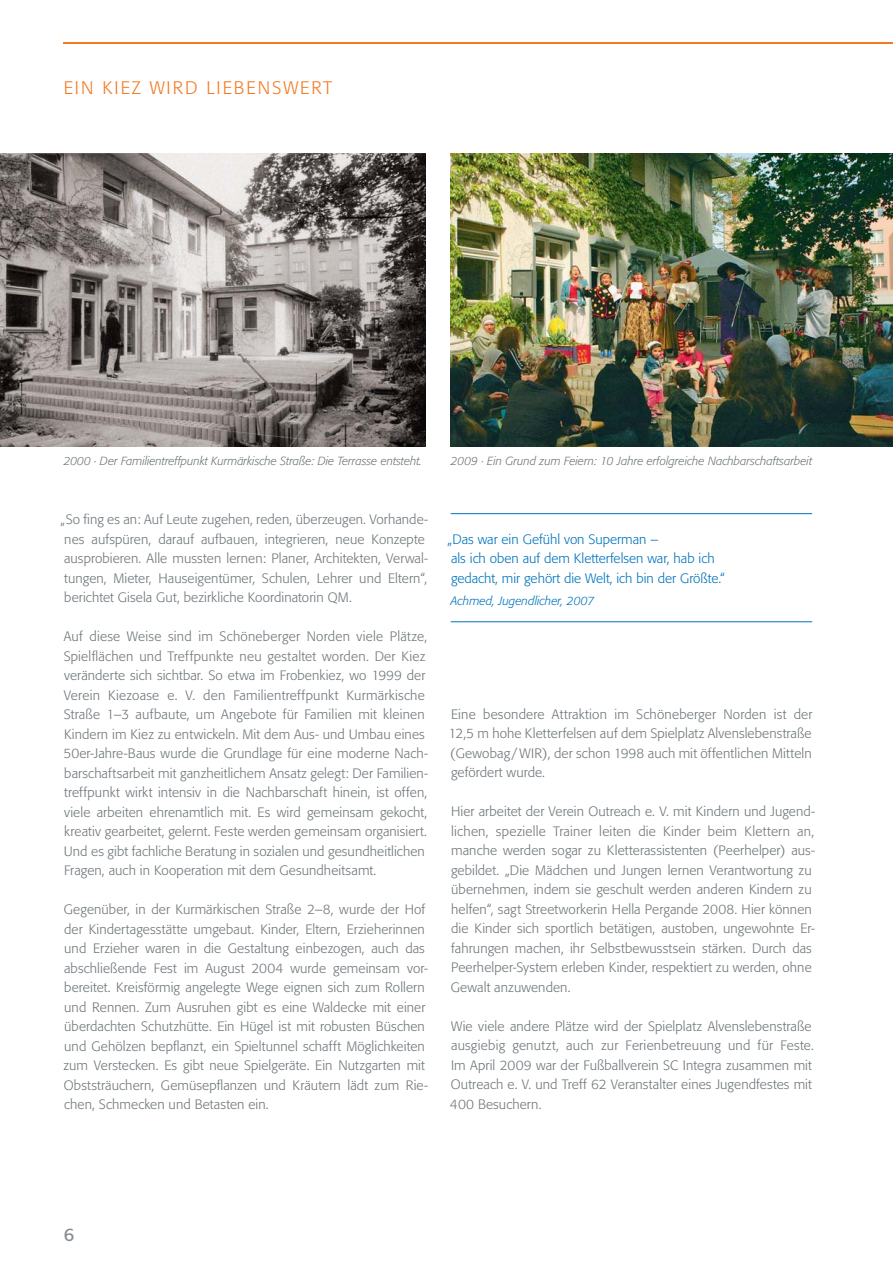
<style>
.page{position:relative;width:893px;height:1263px;background:#fff}
.page>*{position:absolute;margin:0;border:0;box-sizing:border-box;transform-origin:0 0}
.t1{font:300 18px "Formata";letter-spacing:.1em;color:#f47920}
.t2{font:18px "Formata";color:#858d91}
.t3{font:300 13.5px/19.5px "Formata";letter-spacing:.01em;color:#6e767a}
.t4{font:300 13.5px/19.5px "Formata";color:#0074bc}
.t5{font:italic 300 12px "Formata";color:#0074bc}
.t6{font:italic 300 11.7px "Formata";letter-spacing:-.005em;color:#6e767a}
</style>
<div class="page">
<hr style="left:64px;top:43px;width:829px;height:1px;background:#f47920">
<hr style="left:451px;top:513px;width:361px;height:1px;background:#0074bc">
<hr style="left:451px;top:621px;width:361px;height:1px;background:#0074bc">
<img style="left:0;top:153px;width:425px;height:293px">
<img style="left:451px;top:153px;width:442px;height:293px">
<h1 class="t1" style="left:64px;top:80px;width:270px">EIN KIEZ WIRD LIEBENSWERT</h1>
<p class="t6" style="left:64px;top:456px;width:360px">2000 · Der Familientreffpunkt Kurmärkische Straße: Die Terrasse entsteht.</p>
<p class="t6" style="left:451px;top:456px;width:363px">2009 · Ein Grund zum Feiern: 10 Jahre erfolgreiche Nachbarschaftsarbeit</p>
<p class="t3" style="left:61px;top:511px;width:369px">„So fing es an: Auf Leute zugehen, reden, überzeugen. Vorhan de&shy;nes aufspüren, darauf aufbauen, integrieren, neue Konzepte ausprobieren. Alle mussten lernen: Planer, Architekten, Verwal&shy;tungen, Mieter, Hauseigentümer, Schulen, Lehrer und Eltern“, berichtet Gisela Gut, bezirkliche Koordinatorin QM.</p>
<p class="t3" style="left:63px;top:628px;width:366px">Auf diese Weise sind im Schöneberger Norden viele Plätze, Spielflächen und Treffpunkte neu gestaltet worden. Der Kiez veränderte sich sichtbar. So etwa im Frobenkiez, wo 1999 der Verein Kiezoase e. V. den Familientreffpunkt Kurmärkische Straße 1–3 aufbaute, um Angebote für Familien mit kleinen Kindern im Kiez zu entwickeln. Mit dem Aus- und Umbau eines 50er-Jahre-Baus wurde die Grundlage für eine moderne Nach&shy;barschaftsarbeit mit ganzheitlichem Ansatz gelegt: Der Familien&shy;treffpunkt wirkt intensiv in die Nachbarschaft hinein, ist offen, viele arbeiten ehrenamtlich mit. Es wird gemeinsam gekocht, kreativ gearbeitet, gelernt. Feste werden gemeinsam organisiert.<br>Und es gibt fachliche Beratung in sozialen und gesundheitlichen Fragen, auch in Kooperation mit dem Gesundheitsamt.</p>
<p class="t3" style="left:63px;top:901px;width:366px">Gegenüber, in der Kurmärkischen Straße 2–8, wurde der Hof der Kindertagesstätte umgebaut. Kinder, Eltern, Erzieherinnen und Erzieher waren in die Gestaltung einbezogen, auch das abschließende Fest im August 2004 wurde gemeinsam vor&shy;bereitet. Kreisförmig angelegte Wege eignen sich zum Rollern und Rennen. Zum Ausruhen gibt es eine Waldecke mit einer überdachten Schutzhütte. Ein Hügel ist mit robusten Büschen und Gehölzen bepflanzt, ein Spieltunnel schafft Möglichkeiten zum Verstecken. Es gibt neue Spielgeräte. Ein Nutzgarten mit Obststräuchern, Gemüse pflanzen und Kräutern lädt zum Rie&shy;chen, Schmecken und Betasten ein.</p>
<p class="t4" style="left:448px;top:530px;width:278px">„Das war ein Gefühl von Superman –<br>als ich oben auf dem Kletterfelsen war, hab ich gedacht, mir gehört die Welt, ich bin der Größte.“</p>
<p class="t5" style="left:451px;top:596px;width:145px">Achmed, Jugendlicher, 2007</p>
<p class="t3" style="left:449px;top:705px;width:365px;text-align:justify">Eine besondere Attraktion im Schöneberger Norden ist der 12,5 m hohe Kletterfelsen auf dem Spielplatz Alvenslebenstraße (Gewobag/ WIR), der schon 1998 auch mit öffentlichen Mitteln gefördert wurde.</p>
<p class="t3" style="left:451px;top:803px;width:366px">Hier arbeitet der Verein Outreach e. V. mit Kindern und Jugend&shy;lichen, spezielle Trainer leiten die Kinder beim Klettern an, manche werden sogar zu Kletterassistenten (Peerhelper) aus&shy;gebildet. „Die Mädchen und Jungen lernen Verantwortung zu übernehmen, indem sie geschult werden anderen Kindern zu helfen“, sagt Streetworkerin Hella Pergande 2008. Hier können die Kinder sich sportlich betätigen, austoben, ungewohnte Er&shy;fahrungen machen, ihr Selbstbewusstsein stärken. Durch das Peerhelper-System erleben Kinder, respektiert zu werden, ohne Gewalt anzuwenden.</p>
<p class="t3" style="left:450px;top:1017px;width:365px">Wie viele andere Plätze wird der Spielplatz Alvenslebenstraße ausgiebig genutzt, auch zur Ferienbetreuung und für Feste.<br>Im April 2009 war der Fußballverein SC Integra zusammen mit Outreach e. V. und Treff 62 Veranstalter eines Jugendfestes mit 400 Besuchern.</p>
<h1 class="t2" style="left:64px;top:1227px;width:12px">6</h1>
</div>
